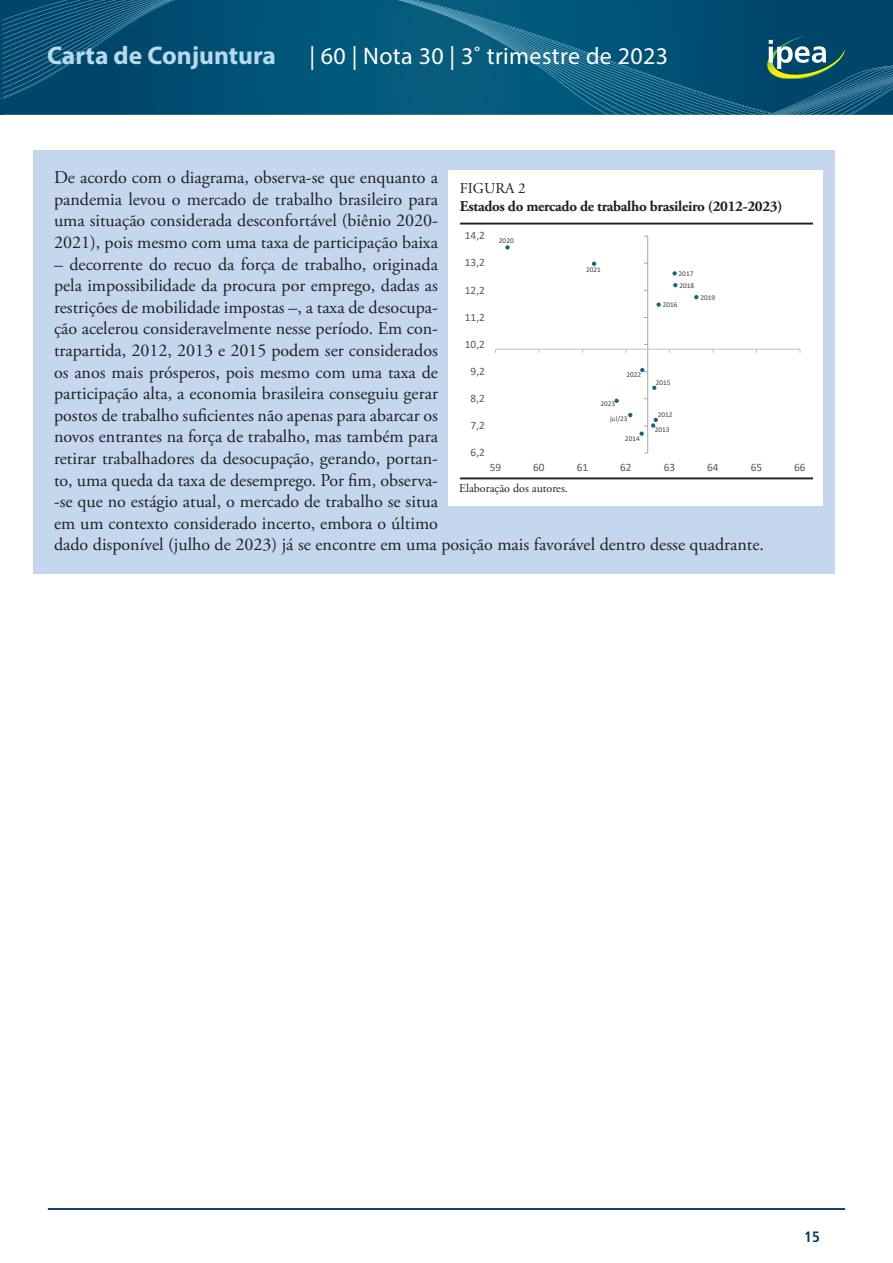
<style>
.page{position:relative;width:893px;height:1263px;background:#fff}
.page>*{position:absolute;margin:0;border:0;box-sizing:border-box;transform-origin:0 0}
.t1{font:700 25.5px "Myriad Pro";color:#b9d9ed}
.t2{font:24px "Myriad Pro";letter-spacing:.015em;color:#fff}
.corpo_de_texto{font:18px/21.6px "Adobe Garamond Pro";color:#231f20;text-align:justify}
.t3{font:700 15px "Adobe Garamond Pro";letter-spacing:-.02em;color:#231f20}
.t4{font:15px "Adobe Garamond Pro";color:#231f20}
.t5{font:700 condensed 15px "Frutiger LT Pro";color:#013d59}
.t6{font:12px "Adobe Garamond Pro";color:#231f20}
.t7{font:11.25px "Calibri";color:#595959}
.t8{font:7.35px/15px "Calibri";color:#404040;text-align:center}
</style>
<div class="page">
<hr style="left:48px;top:1208px;width:797px;height:2px;background:#013d59">
<div style="left:175px;top:0;width:223px;height:115px;background:#005578"></div>
<svg style="left:0;top:0;width:175px;height:115px;background:#084e72"></svg>
<svg style="left:398px;top:0;width:495px;height:115px;background:#0d5a7a"></svg>
<div style="left:33px;top:150px;width:801px;height:424px;background:#c4d7ee"></div>
<div style="left:448px;top:170px;width:374px;height:336px;background:#fff"></div>
<hr style="left:460px;top:477px;width:353px;height:2px;background:#231f20">
<hr style="left:460px;top:223px;width:353px;height:2px;background:#231f20">
<hr style="left:647px;top:236px;width:1px;height:217px;background:#a6a6a6">
<hr style="left:495px;top:349px;width:305px;height:1px;background:#bfbfbf">
<svg style="left:640px;top:418px;width:17px;height:17px"></svg>
<svg style="left:652px;top:386px;width:4px;height:3px"></svg>
<svg style="left:674px;top:283px;width:3px;height:4px"></svg>
<svg style="left:695px;top:295px;width:3px;height:4px"></svg>
<svg style="left:592px;top:262px;width:4px;height:3px"></svg>
<svg style="left:640px;top:368px;width:8px;height:4px"></svg>
<svg style="left:628px;top:413px;width:4px;height:4px"></svg>
<h1 class="t1" style="left:47px;top:39px;width:230px">Carta de Conjuntura</h1>
<h2 class="t2" style="left:309px;top:41px;width:360px">| 60 | Nota 30 | 3˚ trimestre de 2023</h2>
<p class="corpo_de_texto" style="left:54px;top:167px;width:385px">De acordo com o diagrama, observa-se que enquanto a pandemia levou o mercado de trabalho brasileiro para uma situação considerada desconfortável (biênio 2020- 2021), pois mesmo com uma taxa de participação baixa</p>
<p class="corpo_de_texto" style="left:54px;top:254px;width:712px;text-align:left">– decorrente do recuo da força de trabalho, originada<br>pela impossibilidade da procura por emprego, dadas as<br>restrições de mobilidade impostas –, a taxa de desocupa-<br>ção acelerou consideravelmente nesse período. Em con-<br>trapartida, 2012, 2013 e 2015 podem ser considerados<br>os anos mais prósperos, pois mesmo com uma taxa de<br>participação alta, a economia brasileira conseguiu gerar<br>postos de trabalho suficientes não apenas para abarcar os<br>novos entrantes na força de trabalho, mas também para<br>retirar trabalhadores da desocupação, gerando, portan-<br>to, uma queda da taxa de desemprego. Por fim, observa-<br>-se que no estágio atual, o mercado de trabalho se situa<br>em um contexto considerado incerto, embora o último<br>dado disponível (julho de 2023) já se encontre em uma posição mais favorável dentro desse quadrante.</p>
<p class="t4" style="left:460px;top:179px;width:67px">FIGURA 2</p>
<p class="t3" style="left:460px;top:197px;width:324px">Estados do mercado de trabalho brasileiro (2012-2023)</p>
<p class="t7" style="left:465px;top:228px;width:22px">14,2</p>
<p class="t8" style="left:499px;top:233px;width:16px">2020</p>
<p class="t7" style="left:465px;top:255px;width:22px">13,2</p>
<p class="t8" style="left:586px;top:262px;width:16px">2021</p>
<p class="t8" style="left:679px;top:267px;width:17px;line-height:11.7px;text-align:left">2017<br>2018</p>
<p class="t7" style="left:465px;top:282px;width:22px">12,2</p>
<p class="t8" style="left:700px;top:289px;width:16px">2019</p>
<p class="t8" style="left:663px;top:297px;width:16px">2016</p>
<p class="t7" style="left:465px;top:309px;width:22px">11,2</p>
<p class="t7" style="left:465px;top:336px;width:22px">10,2</p>
<p class="t7" style="left:471px;top:363px;width:16px">9,2</p>
<p class="t8" style="left:626px;top:366px;width:16px">2022</p>
<p class="t8" style="left:610px;top:411px;width:19px">jul/23</p>
<p class="t8" style="left:656px;top:375px;width:16px">2015</p>
<p class="t7" style="left:471px;top:390px;width:16px">8,2</p>
<p class="t8" style="left:600px;top:396px;width:16px">2023</p>
<p class="t8" style="left:655px;top:407px;width:19px">2012<br>2013</p>
<p class="t7" style="left:471px;top:418px;width:16px">7,2</p>
<p class="t8" style="left:625px;top:430px;width:16px">2014</p>
<p class="t7" style="left:471px;top:445px;width:16px">6,2</p>
<p class="t7" style="left:490px;top:459px;width:13px">59</p>
<p class="t7" style="left:533px;top:459px;width:13px">60</p>
<p class="t7" style="left:577px;top:459px;width:13px">61</p>
<p class="t7" style="left:620px;top:459px;width:13px">62</p>
<p class="t7" style="left:664px;top:459px;width:13px">63</p>
<p class="t7" style="left:707px;top:459px;width:13px">64</p>
<p class="t7" style="left:751px;top:459px;width:13px">65</p>
<p class="t7" style="left:794px;top:459px;width:13px">66</p>
<p class="t6" style="left:459px;top:481px;width:110px">Elaboração dos autores.</p>
<p class="t5" style="left:804px;top:1228px;width:17px">15</p>
</div>
